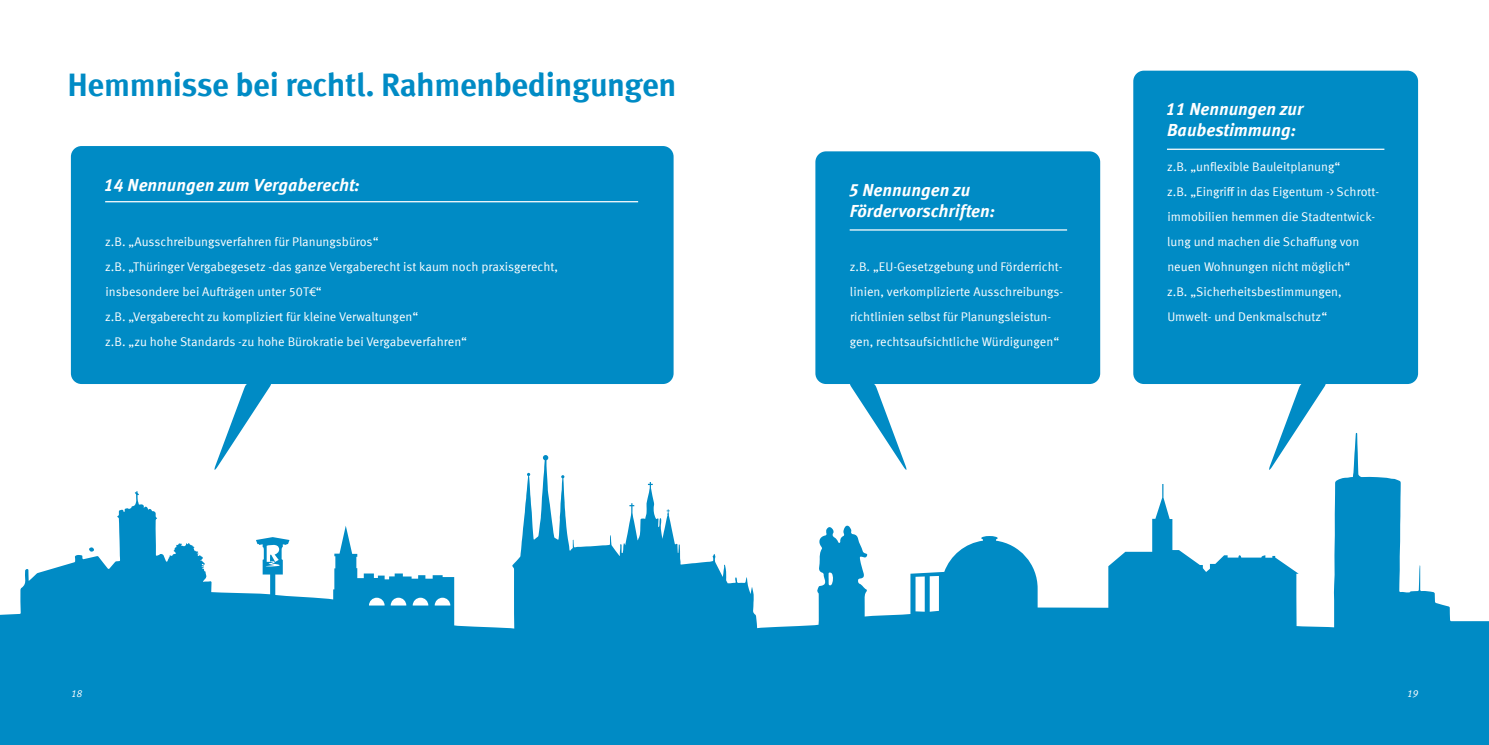
<style>
.page{position:relative;width:1489px;height:745px;background:#fff}
.page>*{position:absolute;margin:0;border:0;box-sizing:border-box;transform-origin:0 0}
.t1{font:700 32.5px "Meta Offc";letter-spacing:-.015em;color:#008bc5}
.t2{font:italic 700 17.5px/21px "Meta Offc";color:#fff}
.t3{font:12.5px/25px "Meta Offc Norm";color:#fff}
.t4{font:10px "Meta Offc Norm Ita";color:#fff}
</style>
<div class="page">
<svg style="left:0;top:433px;width:1488px;height:311px;fill:#008bc5"></svg>
<svg style="left:89px;top:547px;width:5px;height:4px"></svg>
<div style="left:815px;top:151px;width:285px;height:233px;background:#008bc5;border-radius:11px"></div>
<div style="left:1133px;top:71px;width:284px;height:313px;background:#008bc5;border-radius:11px"></div>
<div style="left:71px;top:146px;width:602px;height:238px;background:#008bc5;border-radius:11px"></div>
<hr style="left:849px;top:229px;width:218px;height:1px;background:#fff">
<hr style="left:1166px;top:148px;width:218px;height:2px;background:#fff">
<hr style="left:105px;top:201px;width:533px;height:1px;background:#fff">
<svg style="left:213px;top:384px;width:60px;height:87px"></svg>
<svg style="left:1267px;top:384px;width:60px;height:87px"></svg>
<svg style="left:847px;top:384px;width:60px;height:87px"></svg>
<h1 class="t1" style="left:68px;top:65px;width:610px">Hemmnisse bei rechtl. Rahmenbedingungen</h1>
<h2 class="t2" style="left:104px;top:174px;width:258px">14 Nennungen zum Vergaberecht:</h2>
<p class="t3" style="left:105px;top:229px;width:454px">z.B. „Ausschreibungsverfahren für Planungsbüros“<br>z.B. „Thüringer Vergabegesetz -das ganze Vergaberecht ist kaum noch praxisgerecht, insbesondere bei Aufträgen unter 50T€“<br>z.B. „Vergaberecht zu kompliziert für kleine Verwaltungen“<br>z.B. „zu hohe Standards -zu hohe Bürokratie bei Vergabeverfahren“</p>
<h2 class="t2" style="left:848px;top:180px;width:148px">5 Nennungen zu<br>Fördervorschriften:</h2>
<p class="t3" style="left:849px;top:254px;width:215px">z.B. „EU-Gesetzgebung und Förderricht&shy;linien, verkomplizierte Ausschreibungs&shy;richtlinien selbst für Planungsleistun&shy;gen, rechtsaufsichtliche Würdigungen“</p>
<h2 class="t2" style="left:1165px;top:99px;width:140px">11 Nennungen zur<br>Baubestimmung:</h2>
<p class="t3" style="left:1166px;top:154px;width:214px">z.B. „unflexible Bauleitplanung“<br>z.B. „Eingriff in das Eigentum -&gt; Schrott&shy;immobilien hemmen die Stadtentwick&shy;lung und machen die Schaffung von neuen Wohnungen nicht möglich“<br>z.B. „Sicherheitsbestimmungen, Umwelt- und Denkmalschutz“</p>
<p class="t4" style="left:71px;top:687px;width:13px">18</p>
<p class="t4" style="left:1406px;top:687px;width:13px">19</p>
</div>
